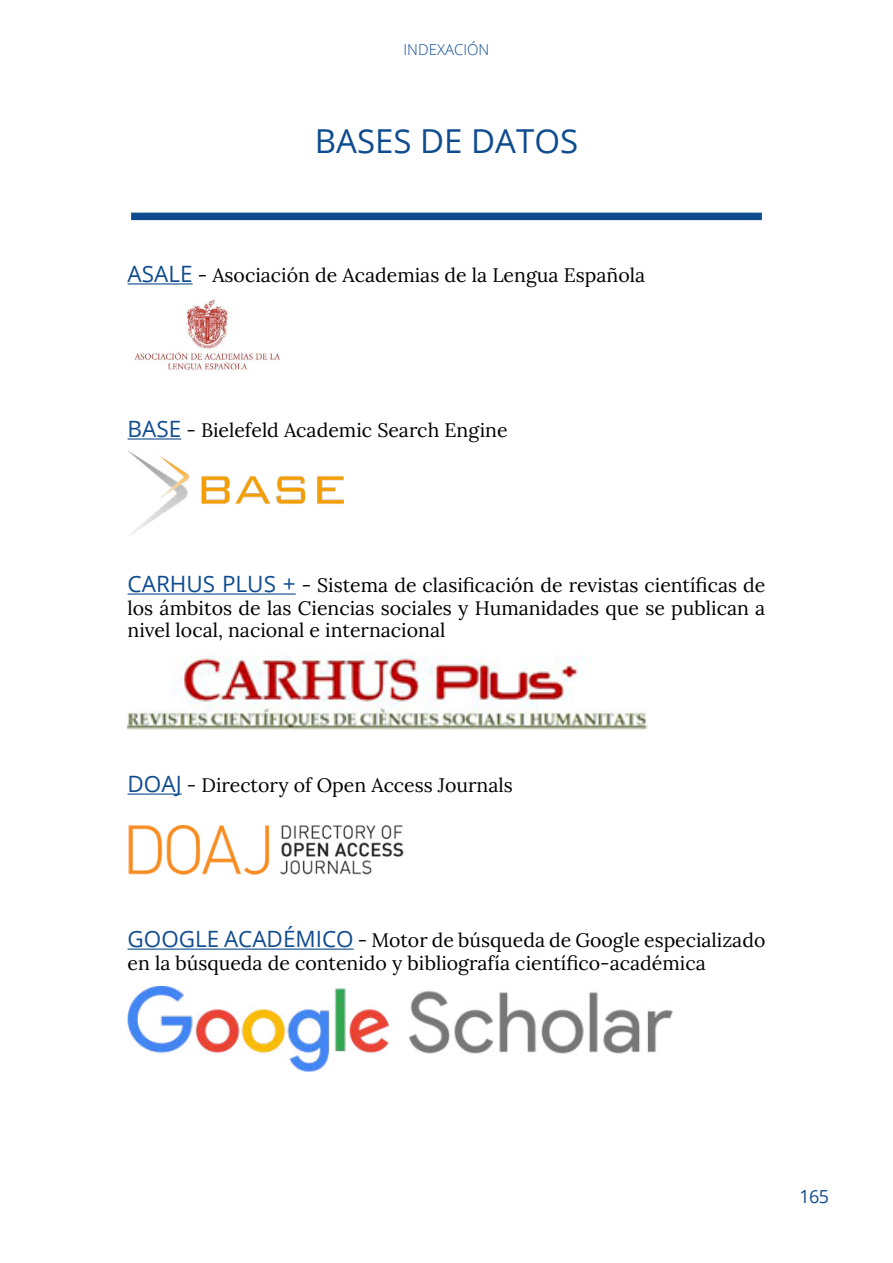
<style>
.page{position:relative;width:893px;height:1263px;background:#fff}
.page>*{position:absolute;margin:0;border:0;box-sizing:border-box;transform-origin:0 0}
.t1{font:33px "Open Sans";color:#0f4c8f}
.t2{font:19.5px/22.5px "Lora";color:#000;text-align:justify}
.t3{font:18px "Open Sans";color:#0f4c8f}
.t4{font:300 15px "Open Sans";color:#0f4c8f}
.s1{font-family:"Open Sans";font-size:22.5px;color:#0f4c8f}
</style>
<div class="page">
<div style="left:131px;top:213px;width:631px;height:7px;background:#0f4c8f"></div>
<hr style="left:128px;top:283px;width:65px;height:1px;background:#0f4c8f">
<hr style="left:128px;top:438px;width:53px;height:2px;background:#0f4c8f">
<hr style="left:128px;top:593px;width:168px;height:2px;background:#0f4c8f">
<hr style="left:128px;top:793px;width:54px;height:2px;background:#0f4c8f">
<hr style="left:128px;top:948px;width:226px;height:2px;background:#0f4c8f">
<img style="left:135px;top:298px;width:145px;height:73px">
<img style="left:128px;top:451px;width:216px;height:84px">
<img style="left:128px;top:655px;width:520px;height:75px">
<img style="left:128px;top:824px;width:276px;height:51px">
<img style="left:128px;top:986px;width:545px;height:85px">
<p class="t4" style="left:404px;top:39px;width:87px">INDEXACIÓN</p>
<h1 class="t1" style="left:315px;top:118px;width:265px">BASES DE DATOS</h1>
<p class="t2" style="left:128px;top:263px;width:519px"><span class="s1">ASALE</span> - Asociación de Academias de la Lengua Española</p>
<p class="t2" style="left:128px;top:418px;width:382px"><span class="s1">BASE</span> - Bielefeld Academic Search Engine</p>
<p class="t2" style="left:128px;top:573px;width:639px"><span class="s1">CARHUS PLUS +</span> - Sistema de clasificación de revistas científicas de los ámbitos de las Ciencias sociales y Humanidades que se publican a nivel local, nacional e internacional</p>
<p class="t2" style="left:128px;top:773px;width:387px"><span class="s1">DOAJ</span> - Directory of Open Access Journals</p>
<p class="t2" style="left:128px;top:928px;width:639px"><span class="s1">GOOGLE ACADÉMICO</span> - Motor de búsqueda de Google especializado en la búsqueda de contenido y bibliografía científico-académica</p>
<p class="t3" style="left:799px;top:1184px;width:31px">165</p>
</div>
